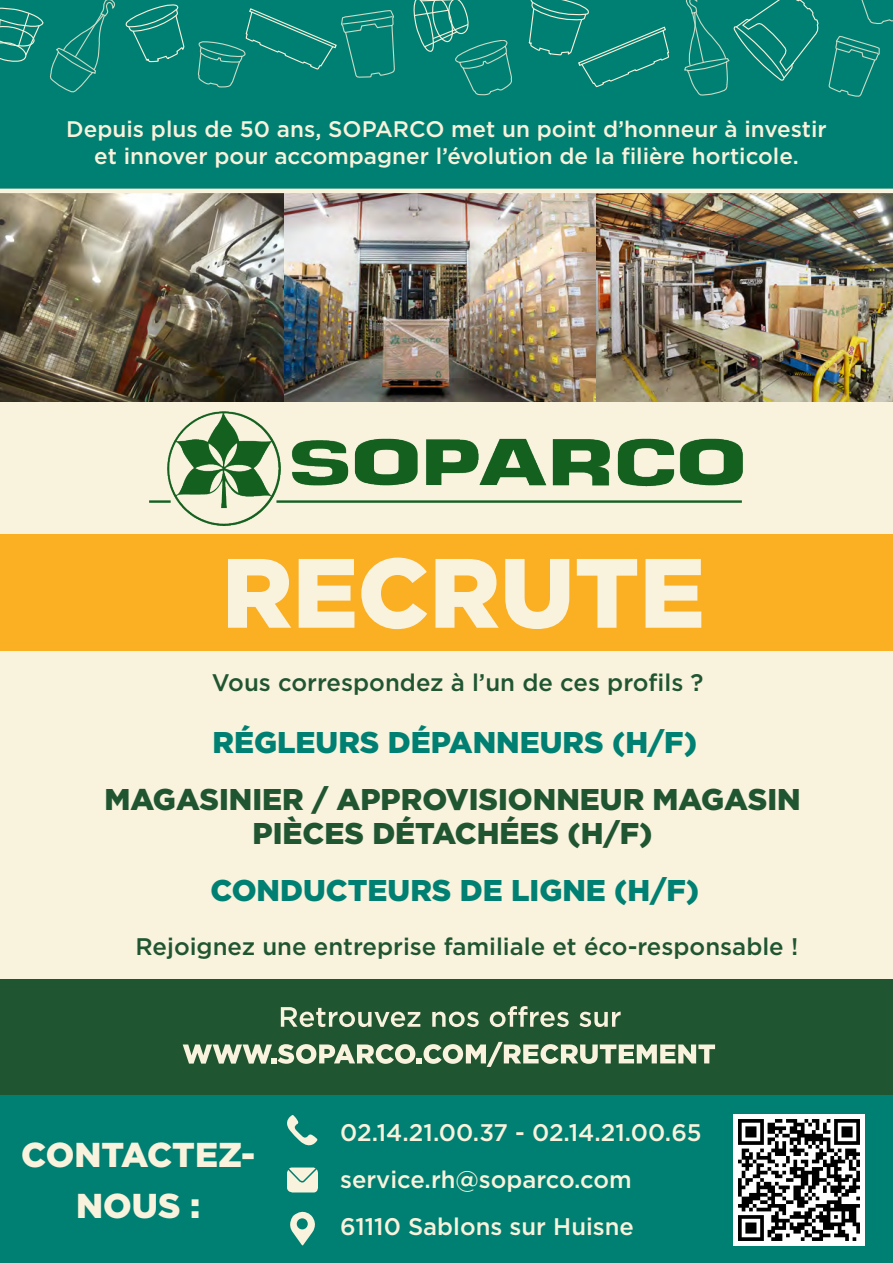
<style>
.page{position:relative;width:893px;height:1263px;background:#fff}
.page>*{position:absolute;margin:0;border:0;box-sizing:border-box;transform-origin:0 0}
.t1{font:900 34.5px/51px "Gotham";color:#f9f2dc;text-align:center}
.t2{font:900 30px/34px "Gotham";color:#205532;text-align:center}
.t3{font:900 30px "Gotham";color:#008072}
.t4{font:500 24px "Gotham";color:#205532}
.t5{font:500 24px/46.8px "Gotham";color:#f9f2dc}
.t6{font:500 22.5px/27px "Gotham";color:#f9f2dc;text-align:center}
</style>
<div class="page">
<div style="left:0;top:1067px;width:893px;height:196px;background:#008072"></div>
<div style="left:0;top:0;width:893px;height:401px;background:#008072"></div>
<div style="left:0;top:391px;width:893px;height:600px;background:#f9f2dc"></div>
<div style="left:0;top:535px;width:893px;height:116px;background:#fbaf22"></div>
<svg style="left:228px;top:559px;width:63px;height:69px"></svg>
<svg style="left:299px;top:559px;width:55px;height:69px"></svg>
<svg style="left:361px;top:558px;width:66px;height:71px"></svg>
<svg style="left:435px;top:559px;width:64px;height:69px"></svg>
<svg style="left:505px;top:559px;width:64px;height:70px"></svg>
<svg style="left:577px;top:559px;width:60px;height:69px"></svg>
<svg style="left:645px;top:559px;width:56px;height:69px"></svg>
<div style="left:0;top:979px;width:893px;height:115px;background:#205532"></div>
<svg style="left:281px;top:1007px;width:139px;height:20px"></svg>
<svg style="left:432px;top:1012px;width:47px;height:15px"></svg>
<svg style="left:490px;top:1006px;width:79px;height:21px"></svg>
<svg style="left:579px;top:1011px;width:42px;height:16px"></svg>
<svg style="left:183px;top:1042px;width:532px;height:25px"></svg>
<svg style="left:287px;top:1115px;width:31px;height:31px"></svg>
<svg style="left:287px;top:1167px;width:31px;height:26px"></svg>
<svg style="left:290px;top:1211px;width:25px;height:35px"></svg>
<div style="left:297px;top:1218px;width:11px;height:11px;background:#008072;border-radius:50%"></div>
<img style="left:149px;top:412px;width:593px;height:114px">
<img style="left:0;top:193px;width:284px;height:208px">
<img style="left:284px;top:193px;width:312px;height:208px">
<img style="left:596px;top:193px;width:297px;height:208px">
<hr style="left:0;top:189px;width:893px;height:4px;background:#f9f2dc">
<img style="left:733px;top:1114px;width:131px;height:131px">
<svg style="left:0;top:7px;width:44px;height:55px"></svg>
<svg style="left:861px;top:0;width:32px;height:24px"></svg>
<svg style="left:413px;top:0;width:99px;height:95px"></svg>
<svg style="left:125px;top:4px;width:60px;height:59px"></svg>
<svg style="left:829px;top:36px;width:51px;height:61px"></svg>
<svg style="left:50px;top:0;width:65px;height:92px"></svg>
<svg style="left:684px;top:0;width:135px;height:96px"></svg>
<svg style="left:198px;top:8px;width:197px;height:79px"></svg>
<svg style="left:528px;top:0;width:142px;height:87px"></svg>
<p class="t6" style="left:66px;top:115px;width:762px">Depuis plus de 50 ans, SOPARCO met un point d’honneur à investir et innover pour accompagner l’évolution de la filière horticole.</p>
<p class="t4" style="left:212px;top:666px;width:493px">Vous correspondez à l’un de ces profils ?</p>
<h2 class="t3" style="left:212px;top:725px;width:486px">RÉGLEURS DÉPANNEURS (H/F)</h2>
<h2 class="t2" style="left:104px;top:782px;width:698px">MAGASINIER / APPROVISIONNEUR MAGASIN<br>PIÈCES DÉTACHÉES (H/F)</h2>
<h2 class="t3" style="left:210px;top:873px;width:490px">CONDUCTEURS DE LIGNE (H/F)</h2>
<p class="t4" style="left:136px;top:930px;width:664px">Rejoignez une entreprise familiale et éco-responsable !</p>
<h1 class="t1" style="left:21px;top:1128px;width:235px">CONTACTEZ-<br>NOUS :</h1>
<p class="t5" style="left:340px;top:1109px;width:363px">02.14.21.00.37 - 02.14.21.00.65 service.rh@soparco.com<br>61110 Sablons sur Huisne</p>
</div>
